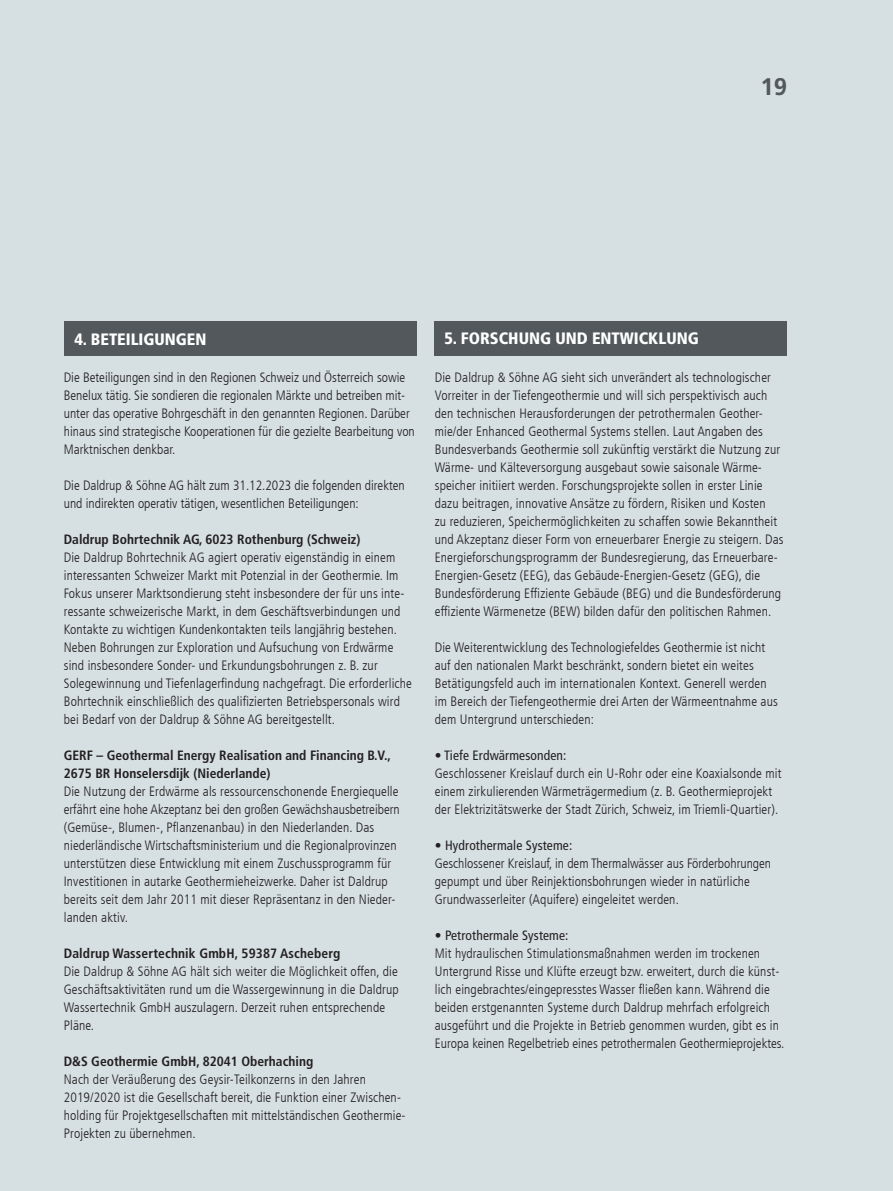
<style>
.page{position:relative;width:893px;height:1191px;background:#d6dfe2}
.page>*{position:absolute;margin:0;border:0;box-sizing:border-box;transform-origin:0 0}
.t1{font:700 24px "Frutiger LT Com";color:#52585b}
.t2{font:900 condensed 16.5px "Frutiger LT Com";color:#fff}
.t3{font:300 condensed 13.5px/18px "Frutiger LT Com";letter-spacing:.01em;color:#231f20}
.t4{font:700 condensed 13.5px/18px "Frutiger LT Com";color:#231f20}
.t5{font:condensed 13.5px "Frutiger LT Com";letter-spacing:.01em;color:#231f20}
</style>
<div class="page">
<div style="left:64px;top:321px;width:353px;height:34px;background:#52585b"></div>
<div style="left:434px;top:321px;width:353px;height:34px;background:#52585b"></div>
<h1 class="t1" style="left:760px;top:72px;width:28px">19</h1>
<p class="t2" style="left:74px;top:329px;width:134px">4. BETEILIGUNGEN</p>
<p class="t2" style="left:444px;top:328px;width:256px">5. FORSCHUNG UND ENTWICKLUNG</p>
<p class="t3" style="left:64px;top:369px;width:353px">Die Beteiligungen sind in den Regionen Schweiz und Österreich sowie Benelux tätig. Sie sondieren die regionalen Märkte und betreiben mit&shy;unter das operative Bohrgeschäft in den genannten Regionen. Darüber hinaus sind strategische Kooperationen für die gezielte Bearbeitung von Marktnischen denkbar.</p>
<p class="t3" style="left:64px;top:477px;width:343px">Die Daldrup &amp; Söhne AG hält zum 31.12.2023 die folgenden direkten und indirekten operativ tätigen, wesentlichen Beteiligungen:</p>
<p class="t4" style="left:64px;top:531px;width:298px">Daldrup Bohrtechnik AG, 6023 Rothenburg (Schweiz)</p>
<p class="t3" style="left:64px;top:549px;width:350px">Die Daldrup Bohrtechnik AG agiert operativ eigenständig in einem interessanten Schweizer Markt mit Potenzial in der Geothermie. Im Fokus unserer Marktsondierung steht insbesondere der für uns inte&shy;ressante schweizerische Markt, in dem Geschäftsverbindungen und Kontakte zu wichtigen Kundenkontakten teils langjährig bestehen.<br>Neben Bohrungen zur Exploration und Aufsuchung von Erdwärme sind insbesondere Sonder- und Erkundungsbohrungen z. B. zur Solegewinnung und Tiefenlagerfindung nachgefragt. Die erforderliche Bohrtechnik einschließlich des qualifizierten Betriebspersonals wird bei Bedarf von der Daldrup &amp; Söhne AG bereitgestellt.</p>
<p class="t4" style="left:64px;top:746px;width:329px">GERF – Geothermal Energy Realisation and Financing B.V.,<br>2675 BR Honselersdijk (Niederlande)</p>
<p class="t3" style="left:64px;top:783px;width:337px">Die Nutzung der Erdwärme als ressourcenschonende Energiequelle erfährt eine hohe Akzeptanz bei den großen Gewächshausbetreibern (Gemüse-, Blumen-, Pflanzenanbau) in den Niederlanden. Das niederländische Wirtschaftsministerium und die Regionalprovinzen unterstützen diese Entwicklung mit einem Zuschussprogramm für Investitionen in autarke Geothermieheizwerke. Daher ist Daldrup bereits seit dem Jahr 2011 mit dieser Repräsentanz in den Nieder&shy;landen aktiv.</p>
<p class="t4" style="left:64px;top:944px;width:278px">Daldrup Wassertechnik GmbH, 59387 Ascheberg</p>
<p class="t3" style="left:64px;top:963px;width:336px">Die Daldrup &amp; Söhne AG hält sich weiter die Möglichkeit offen, die Geschäftsaktivitäten rund um die Wassergewinnung in die Daldrup Wassertechnik GmbH auszulagern. Derzeit ruhen entsprechende Pläne.</p>
<p class="t4" style="left:64px;top:1052px;width:251px">D&amp;S Geothermie GmbH, 82041 Oberhaching</p>
<p class="t3" style="left:64px;top:1071px;width:343px">Nach der Veräußerung des Geysir-Teilkonzerns in den Jahren 2019/2020 ist die Gesellschaft bereit, die Funktion einer Zwischen&shy;holding für Projektgesellschaften mit mittelständischen Geothermie-Projekten zu übernehmen.</p>
<p class="t3" style="left:435px;top:369px;width:350px">Die Daldrup &amp; Söhne AG sieht sich unverändert als technologischer Vorreiter in der Tiefengeothermie und will sich perspektivisch auch den technischen Herausforderungen der petrothermalen Geother&shy;mie/der Enhanced Geothermal Systems stellen. Laut Angaben des Bundesverbands Geothermie soll zukünftig verstärkt die Nutzung zur Wärme- und Kälteversorgung ausgebaut sowie saisonale Wärme&shy;speicher initiiert werden. Forschungsprojekte sollen in erster Linie dazu beitragen, innovative Ansätze zu fördern, Risiken und Kosten<br>zu reduzieren, Speichermöglichkeiten zu schaffen sowie Bekanntheit und Akzeptanz dieser Form von erneuerbarer Energie zu steigern. Das Energieforschungsprogramm der Bundesregierung, das Erneuerbare-Energien-Gesetz (EEG), das Gebäude-Energien-Gesetz (GEG), die Bundesförderung Effiziente Gebäude (BEG) und die Bundesförderung effiziente Wärmenetze (BEW) bilden dafür den politischen Rahmen.</p>
<p class="t3" style="left:435px;top:638px;width:345px">Die Weiterentwicklung des Technologiefeldes Geothermie ist nicht auf den nationalen Markt beschränkt, sondern bietet ein weites Betätigungsfeld auch im internationalen Kontext. Generell werden im Bereich der Tiefengeothermie drei Arten der Wärmeentnahme aus dem Untergrund unterschieden:</p>
<p class="t5" style="left:435px;top:747px;width:133px">• Tiefe Erdwärmesonden:</p>
<p class="t3" style="left:435px;top:764px;width:348px">Geschlossener Kreislauf durch ein U-Rohr oder eine Koaxialsonde mit einem zirkulierenden Wärmeträgermedium (z. B. Geothermieprojekt der Elektrizitätswerke der Stadt Zürich, Schweiz, im Triemli-Quartier).</p>
<p class="t5" style="left:435px;top:837px;width:139px">• Hydrothermale Systeme:</p>
<p class="t3" style="left:435px;top:854px;width:338px">Geschlossener Kreislauf, in dem Thermalwässer aus Förderbohrungen gepumpt und über Reinjektionsbohrungen wieder in natürliche<br>Grundwasserleiter (Aquifere) eingeleitet werden.</p>
<p class="t5" style="left:435px;top:927px;width:135px">• Petrothermale Systeme:</p>
<p class="t3" style="left:435px;top:944px;width:351px">Mit hydraulischen Stimulationsmaßnahmen werden im trockenen Untergrund Risse und Klüfte erzeugt bzw. erweitert, durch die künst&shy;lich eingebrachtes/eingepresstes Wasser fließen kann. Während die beiden erstgenannten Systeme durch Daldrup mehrfach erfolgreich ausgeführt und die Projekte in Betrieb genommen wurden, gibt es in Europa keinen Regelbetrieb eines petrothermalen Geothermieprojektes.</p>
</div>
